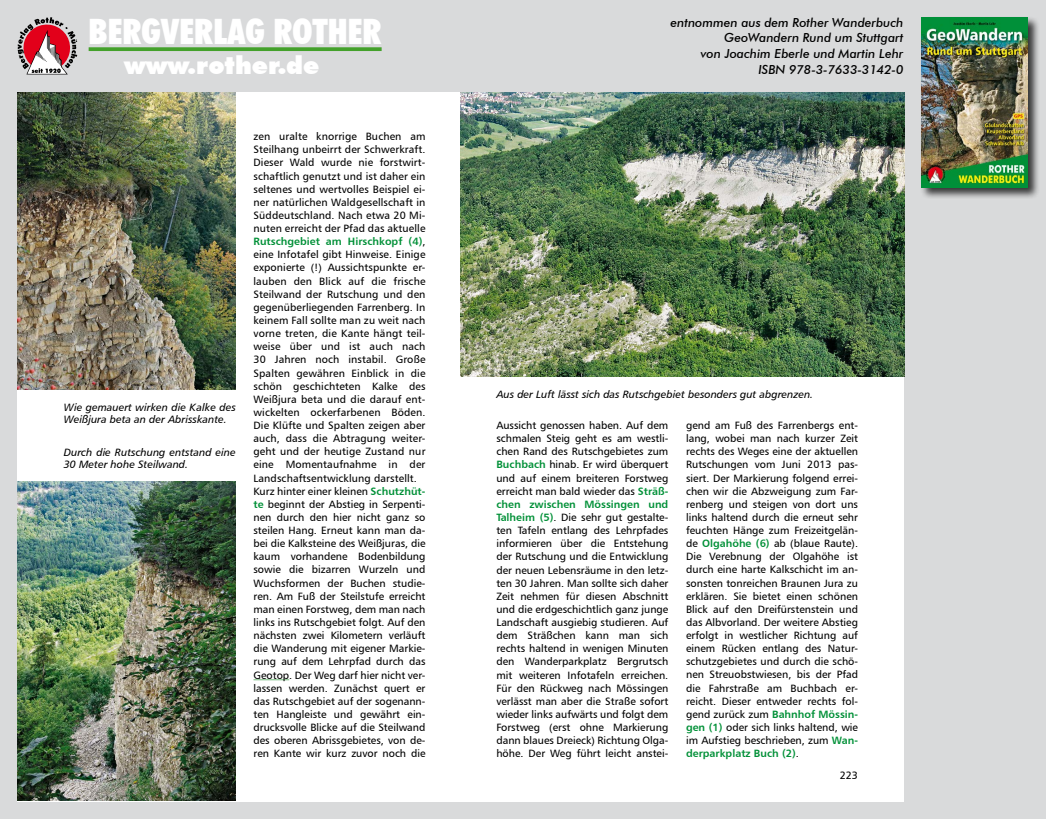
<style>
.page{position:relative;width:1046px;height:819px;background:#fff}
.page>*{position:absolute;margin:0;border:0;box-sizing:border-box;transform-origin:0 0}
.t1{font:900 condensed 35px "Futura BT";color:#fff}
.t2{font:900 25px "Futura BT";color:#fff}
.t3{font:italic 500 12.5px/15.8px "Futura BT";color:#000;text-align:right}
.t4{font:10.62px/13.1px "Humanist 777 BT Roman B";color:#000;text-align:justify}
.t5{font:10.62px/12.5px "Humanist 777 BT Italic B";color:#000}
.t6{font:10.62px "Humanist 777 BT Bold B";color:#009037}
.s1{font-family:"Humanist 777 BT Roman B";color:#000}
.s2{font-family:"Humanist 777 BT Bold B";color:#009037}
</style>
<div class="page">
<div style="left:0;top:0;width:1045px;height:819px;background:#d9dadb"></div>
<svg style="left:18px;top:17px;width:59px;height:57px"></svg>
<svg style="left:89px;top:47px;width:292px;height:4px"></svg>
<div style="left:18px;top:92px;width:886px;height:709px;background:#fff"></div>
<hr style="left:253px;top:679px;width:36px;height:1px;background:#90c796">
<img style="left:18px;top:481px;width:218px;height:319px">
<img style="left:18px;top:92px;width:218px;height:297px">
<img style="left:461px;top:92px;width:443px;height:284px">
<div style="left:919px;top:16px;width:120px;height:183px;background:#000;opacity:.75"></div>
<img style="left:921px;top:17px;width:106px;height:170px">
<h1 class="t1" style="left:89px;top:10px;width:294px">BERGVERLAG ROTHER</h1>
<h2 class="t2" style="left:124px;top:50px;width:197px">www.rother.de</h2>
<p class="t5" style="left:64px;top:400px;width:173px">Wie gemauert wirken die Kalke des<br>Weißjura beta an der Abrisskante.</p>
<p class="t5" style="left:64px;top:446px;width:173px">Durch die Rutschung entstand eine<br>30 Meter hohe Steilwand.</p>
<p class="t4" style="left:253px;top:130px;width:173px">zen uralte knorrige Buchen am Steilhang unbeirrt der Schwerkraft.<br>Dieser Wald wurde nie forstwirt&shy;schaftlich genutzt und ist daher ein seltenes und wertvolles Beispiel ei&shy;ner natürlichen Waldgesellschaft in Süddeutschland. Nach etwa 20 Mi&shy;nuten erreicht der Pfad das aktuelle</p>
<p class="t6" style="left:253px;top:235px;width:173px">Rutschgebiet am Hirschkopf (4)<span class="s1">,</span></p>
<p class="t4" style="left:253px;top:248px;width:173px;text-align:left">eine Infotafel gibt Hinweise. Einige exponierte (!) Aussichtspunkte er&shy;lauben den Blick auf die frische Steilwand der Rutschung und den gegenüberliegenden Farrenberg. In keinem Fall sollte man zu weit nach vorne treten, die Kante hängt teil&shy;weise über und ist auch nach 30 Jahren noch instabil. Große Spalten gewähren Einblick in die schön geschichteten Kalke des Weißjura beta und die darauf ent&shy;wickelten ockerfarbenen Böden.<br>Die Klüfte und Spalten zeigen aber auch, dass die Abtragung weiter&shy;geht und der heutige Zustand nur eine Momentaufnahme in der Landschaftsentwicklung darstellt.<br>Kurz hinter einer kleinen <span class="s2">Schutzhüt&shy;te</span> beginnt der Abstieg in Serpenti&shy;nen durch den hier nicht ganz so steilen Hang. Erneut kann man da&shy;bei die Kalksteine des Weißjuras, die kaum vorhandene Bodenbildung sowie die bizarren Wurzeln und Wuchsformen der Buchen studie&shy;ren. Am Fuß der Steilstufe erreicht man einen Forstweg, dem man nach links ins Rutschgebiet folgt. Auf den nächsten zwei Kilometern verläuft die Wanderung mit eigener Markie&shy;rung auf dem Lehrpfad durch das Geotop. Der Weg darf hier nicht ver&shy;lassen werden. Zunächst quert er das Rutschgebiet auf der sogenann&shy;ten Hangleiste und gewährt ein&shy;drucksvolle Blicke auf die Steilwand des oberen Abrissgebietes, von de&shy;ren Kante wir kurz zuvor noch die</p>
<p class="t3" style="left:670px;top:14px;width:234px">entnommen aus dem Rother Wanderbuch<br>GeoWandern Rund um Stuttgart<br>von Joachim Eberle und Martin Lehr<br>ISBN 978-3-7633-3142-0</p>
<p class="t5" style="left:496px;top:387px;width:318px">Aus der Luft lässt sich das Rutschgebiet besonders gut abgrenzen.</p>
<p class="t4" style="left:496px;top:418px;width:173px">Aussicht genossen haben. Auf dem schmalen Steig geht es am westli&shy;chen Rand des Rutschgebietes zum <span class="s2">Buchbach</span> hinab. Er wird überquert und auf einem breiteren Forstweg erreicht man bald wieder das <span class="s2">Sträß-</span></p>
<p class="t6" style="left:496px;top:497px;width:173px">chen zwischen Mössingen und</p>
<p class="t4" style="left:496px;top:510px;width:173px"><span class="s2">Talheim (5)</span>. Die sehr gut gestalte&shy;ten Tafeln entlang des Lehrpfades informieren über die Entstehung der Rutschung und die Entwicklung der neuen Lebensräume in den letz&shy;ten 30 Jahren. Man sollte sich daher Zeit nehmen für diesen Abschnitt und die erdgeschichtlich ganz junge Landschaft ausgiebig studieren. Auf dem Sträßchen kann man sich rechts haltend in wenigen Minuten den Wanderparkplatz Bergrutsch mit weiteren Infotafeln erreichen.<br>Für den Rückweg nach Mössingen verlässt man aber die Straße sofort wieder links aufwärts und folgt dem Forstweg (erst ohne Markierung dann blaues Dreieck) Richtung Olga&shy;höhe. Der Weg führt leicht anstei-</p>
<p class="t4" style="left:686px;top:418px;width:173px">gend am Fuß des Farrenbergs ent&shy;lang, wobei man nach kurzer Zeit rechts des Weges eine der aktuellen Rutschungen vom Juni 2013 pas&shy;siert. Der Markierung folgend errei&shy;chen wir die Abzweigung zum Far&shy;renberg und steigen von dort uns links haltend durch die erneut sehr feuchten Hänge zum Freizeitgelän&shy;de <span class="s2">Olgahöhe (6)</span> ab (blaue Raute).<br>Die Verebnung der Olgahöhe ist durch eine harte Kalkschicht im an&shy;sonsten tonreichen Braunen Jura zu erklären. Sie bietet einen schönen Blick auf den Dreifürstenstein und das Albvorland. Der weitere Abstieg erfolgt in westlicher Richtung auf einem Rücken entlang des Natur&shy;schutzgebietes und durch die schö&shy;nen Streuobstwiesen, bis der Pfad die Fahrstraße am Buchbach er&shy;reicht. Dieser entweder rechts fol-</p>
<p class="t6" style="left:686px;top:707px;width:173px"><span class="s1">gend zurück zum</span> Bahnhof Mössin-</p>
<p class="t4" style="left:686px;top:720px;width:173px"><span class="s2">gen (1)</span> oder sich links haltend, wie im Aufstieg beschrieben, zum <span class="s2">Wan-</span></p>
<p class="t6" style="left:686px;top:746px;width:114px">derparkplatz Buch (2)<span class="s1">.</span></p>
<p class="t4" style="left:839px;top:768px;width:20px">223</p>
</div>
